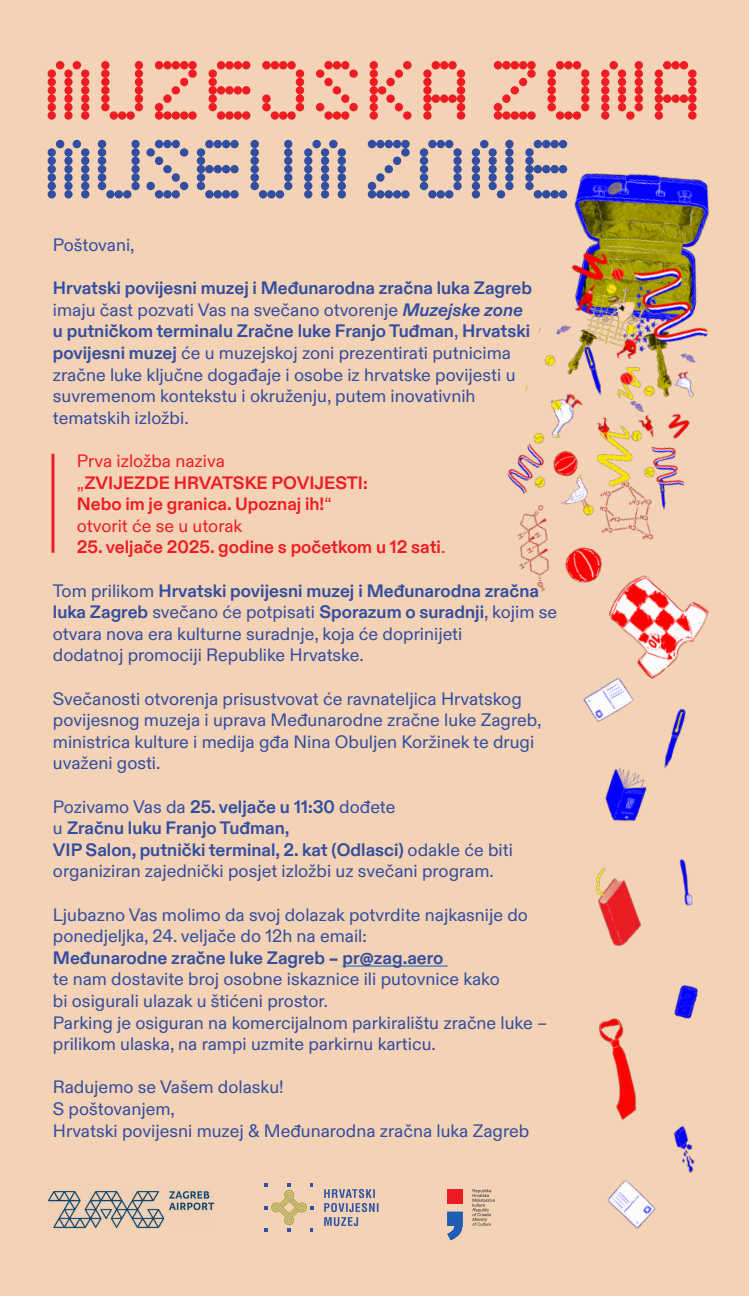
<style>
.page{position:relative;width:749px;height:1296px;background:#fff}
.page>*{position:absolute;margin:0;border:0;box-sizing:border-box;transform-origin:0 0}
.t1{font:83.85px "Leopran 14";color:#ee1d23}
.t2{font:83.85px "Leopran 14";letter-spacing:-.02em;color:#324ea1}
.t3{font:18px/21.6px "ABC Diatype";color:#324ea1}
.t4{font:700 18px "ABC Diatype";color:#324ea1}
.t5{font:700 18px "ABC Diatype";color:#ee1d23}
.t6{font:18px "ABC Diatype";color:#ee1d23}
.s1{font-weight:700;font-style:italic}
.s2{font-weight:400}
.s3{font-weight:700}
</style>
<div class="page">
<div style="left:0;top:0;width:748px;height:1296px;background:#f3d2b6"></div>
<hr style="left:342px;top:966px;width:105px;height:1px;background:#0563c1">
<img style="left:637px;top:645px;width:46px;height:34px">
<img style="left:598px;top:1018px;width:39px;height:102px">
<img style="left:605px;top:768px;width:42px;height:53px">
<img style="left:679px;top:859px;width:14px;height:47px">
<img style="left:664px;top:708px;width:22px;height:61px">
<img style="left:674px;top:984px;width:24px;height:35px">
<img style="left:583px;top:661px;width:60px;height:61px">
<img style="left:607px;top:1180px;width:49px;height:49px">
<img style="left:596px;top:868px;width:46px;height:78px">
<img style="left:673px;top:1126px;width:22px;height:47px">
<img style="left:507px;top:173px;width:203px;height:472px">
<img style="left:48px;top:1191px;width:167px;height:38px">
<svg style="left:265px;top:1184px;width:48px;height:48px"></svg>
<svg style="left:324px;top:1189px;width:54px;height:37px"></svg>
<svg style="left:472px;top:1189px;width:23px;height:37px"></svg>
<svg style="left:447px;top:1212px;width:15px;height:28px"></svg>
<div style="left:447px;top:1189px;width:15px;height:14px;background:#ed1c24"></div>
<hr style="left:51px;top:454px;width:3px;height:99px;background:#ee1d23">
<p class="t1" style="left:42px;top:42px;width:662px">MUZEJSKA ZONA</p>
<p class="t2" style="left:42px;top:121px;width:532px">MUSEUM ZONE</p>
<p class="t3" style="left:53px;top:234px;width:83px">Poštovani,</p>
<p class="t4" style="left:53px;top:277px;width:480px">Hrvatski povijesni muzej i Međunarodna zračna luka Zagreb</p>
<p class="t3" style="left:53px;top:299px;width:471px">imaju čast pozvati Vas na svečano otvorenje <span class="s1">Muzejske zone</span></p>
<p class="t4" style="left:53px;top:321px;width:479px">u putničkom terminalu Zračne luke Franjo Tuđman<span class="s2">,</span> Hrvatski</p>
<p class="t3" style="left:53px;top:342px;width:464px"><span class="s3">povijesni muzej</span> će u muzejskoj zoni prezentirati putnicima zračne luke ključne događaje i osobe iz hrvatske povijesti u</p>
<p class="t3" style="left:53px;top:386px;width:424px">suvremenom kontekstu i okruženju, putem inovativnih</p>
<p class="t3" style="left:53px;top:407px;width:137px">tematskih izložbi.</p>
<p class="t6" style="left:77px;top:450px;width:149px">Prva izložba naziva</p>
<p class="t5" style="left:77px;top:472px;width:292px"><span class="s2">„</span>ZVIJEZDE HRVATSKE POVIJESTI:</p>
<p class="t5" style="left:77px;top:493px;width:256px">Nebo im je granica. Upoznaj ih!<span class="s2">“</span></p>
<p class="t6" style="left:77px;top:515px;width:167px">otvorit će se u utorak</p>
<p class="t5" style="left:77px;top:537px;width:370px">25. veljače 2025. godine s početkom u 12 sati<span class="s2">.</span></p>
<p class="t3" style="left:53px;top:580px;width:505px">Tom prilikom <span class="s3">Hrvatski povijesni muzej i Međunarodna zračna luka Zagreb</span> svečano će potpisati <span class="s3">Sporazum o suradnji</span>, kojim se otvara nova era kulturne suradnje, koja će doprinijeti</p>
<p class="t3" style="left:53px;top:645px;width:312px">dodatnoj promociji Republike Hrvatske.</p>
<p class="t3" style="left:53px;top:688px;width:490px">Svečanosti otvorenja prisustvovat će ravnateljica Hrvatskog povijesnog muzeja i uprava Međunarodne zračne luke Zagreb, ministrica kulture i medija gđa Nina Obuljen Koržinek te drugi uvaženi gosti.</p>
<p class="t3" style="left:53px;top:796px;width:344px">Pozivamo Vas da <span class="s3">25. veljače u 11:30</span> dođete</p>
<p class="t4" style="left:53px;top:817px;width:238px"><span class="s2">u</span> Zračnu luku Franjo Tuđman,</p>
<p class="t4" style="left:53px;top:839px;width:461px">VIP Salon, putnički terminal, 2. kat (Odlasci) <span class="s2">odakle će biti</span></p>
<p class="t3" style="left:53px;top:861px;width:442px">organiziran zajednički posjet izložbi uz svečani program.</p>
<p class="t3" style="left:53px;top:904px;width:476px">Ljubazno Vas molimo da svoj dolazak potvrdite najkasnije do ponedjeljka, 24. veljače do 12h na email:</p>
<p class="t4" style="left:53px;top:947px;width:392px">Međunarodne zračne luke Zagreb – pr@zag.aero</p>
<p class="t3" style="left:53px;top:969px;width:448px">te nam dostavite broj osobne iskaznice ili putovnice kako</p>
<p class="t3" style="left:53px;top:990px;width:276px">bi osigurali ulazak u štićeni prostor.</p>
<p class="t3" style="left:53px;top:1012px;width:495px">Parking je osiguran na komercijalnom parkiralištu zračne luke – prilikom ulaska, na rampi uzmite parkirnu karticu.</p>
<p class="t3" style="left:53px;top:1077px;width:232px">Radujemo se Vašem dolasku!</p>
<p class="t3" style="left:53px;top:1098px;width:123px">S poštovanjem,</p>
<p class="t3" style="left:53px;top:1120px;width:477px">Hrvatski povijesni muzej &amp; Međunarodna zračna luka Zagreb</p>
</div>
